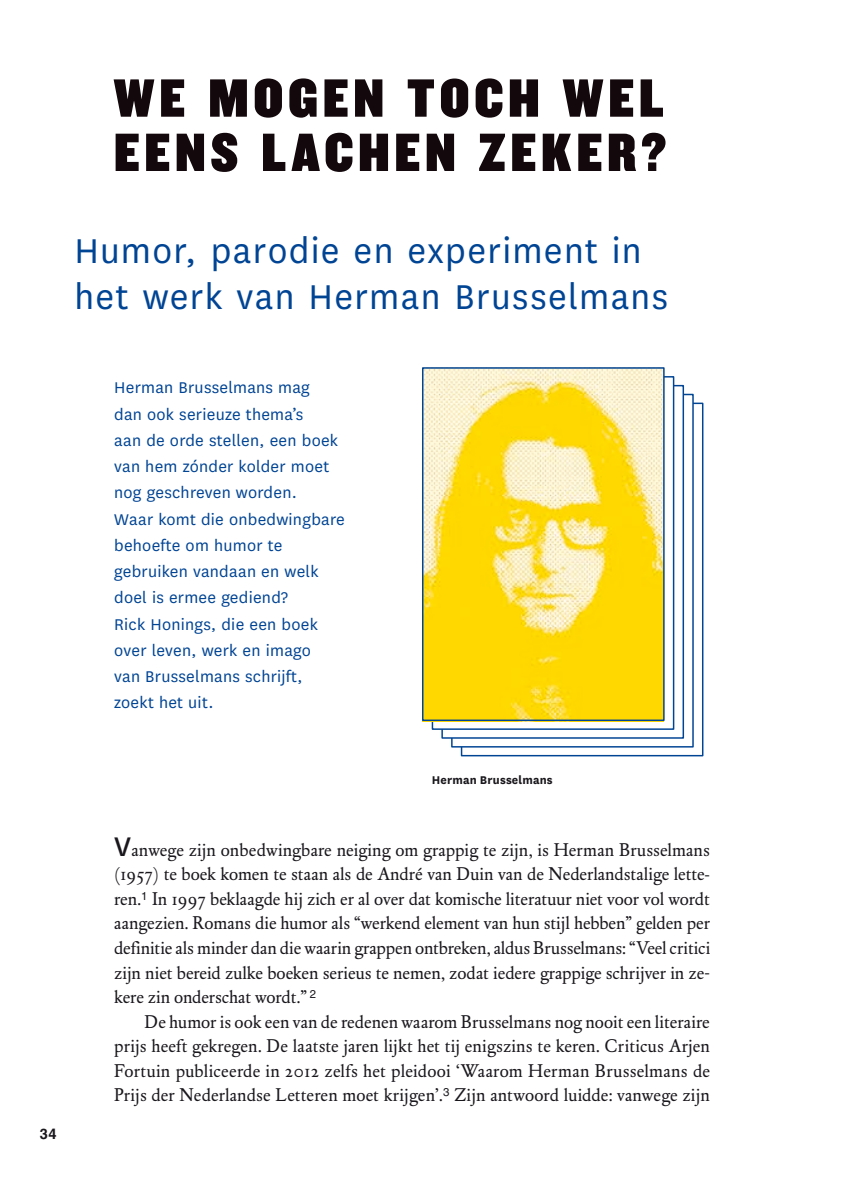
<style>
.page{position:relative;width:844px;height:1191px;background:#fff}
.page>*{position:absolute;margin:0;border:0;box-sizing:border-box;transform-origin:0 0}
.t1{font:56px/54.2px "Knockout HTF90 Ultmt Welterwt";letter-spacing:.09em;color:#13080b}
.t2{font:40.25px/45.5px "National";letter-spacing:.035em;color:#004494}
.t3{font:18.2px/24.5px "DTL Elzevir ST";letter-spacing:.005em;color:#1a171c;text-align:justify}
.t4{font:18.2px/26.2px "National";letter-spacing:.015em;color:#004494}
.t5{font:700 14.7px "Helvetica LT Std";color:#1a171c}
.t6{font:700 13.12px "National";letter-spacing:.01em;color:#1a171c}
.s1{font-family:"National";font-size:31.5px}
</style>
<div class="page">
<div style="left:460px;top:402px;width:243px;height:354px;background:#fff;border:1px solid #004494"></div>
<svg style="left:451px;top:394px;width:242px;height:353px"></svg>
<div style="left:441px;top:385px;width:242px;height:353px;background:#fff"></div>
<div style="left:431px;top:376px;width:243px;height:354px;background:#fff;border:1px solid #004494"></div>
<img style="left:424px;top:369px;width:238px;height:350px">
<div style="left:422px;top:367px;width:242px;height:354px;border:1px solid #004494"></div>
<h1 class="t1" style="left:114px;top:72px;width:553px">WE MOGEN TOCH WEL<br>EENS LACHEN ZEKER?</h1>
<h2 class="t2" style="left:74px;top:226px;width:595px">Humor, parodie en experiment in het werk van Herman Brusselmans</h2>
<p class="t5" style="left:40px;top:1124px;width:19px">34</p>
<p class="t4" style="left:114px;top:374px;width:232px">Herman Brusselmans mag<br>dan ook serieuze thema’s<br>aan de orde stellen, een boek van hem zónder kolder moet nog geschreven worden.<br>Waar komt die onbedwingbare behoefte om humor te gebruiken vandaan en welk doel is ermee gediend?<br>Rick Honings, die een boek over leven, werk en imago<br>van Brusselmans schrijft, zoekt het uit.</p>
<p class="t6" style="left:432px;top:770px;width:122px">Herman Brusselmans</p>
<p class="t3" style="left:114px;top:837px;width:597px"><span class="s1">V</span>anwege zijn onbedwingbare neiging om grappig te zijn, is Herman Brusselmans (1957) te boek komen te staan als de André van Duin van de Nederlandstalige lette&shy;ren.<sup>1</sup> In 1997 beklaagde hij zich er al over dat komische literatuur niet voor vol wordt aangezien. Romans die humor als “werkend element van hun stijl hebben” gelden per definitie als minder dan die waarin grappen ontbreken, aldus Brusselmans: “Veel critici zijn niet bereid zulke boeken serieus te nemen, zodat iedere grappige schrijver in ze&shy;kere zin onderschat wordt.” <sup>2</sup></p>
<p class="t3" style="left:114px;top:1009px;width:597px;text-indent:30px">De humor is ook een van de redenen waarom Brusselmans nog nooit een literaire prijs heeft gekregen. De laatste jaren lijkt het tij enigszins te keren. Criticus Arjen Fortuin publiceerde in 2012 zelfs het pleidooi ‘Waarom Herman Brusselmans de Prijs der Nederlandse Letteren moet krijgen’.<sup>3</sup> Zijn antwoord luidde: vanwege zijn</p>
</div>
